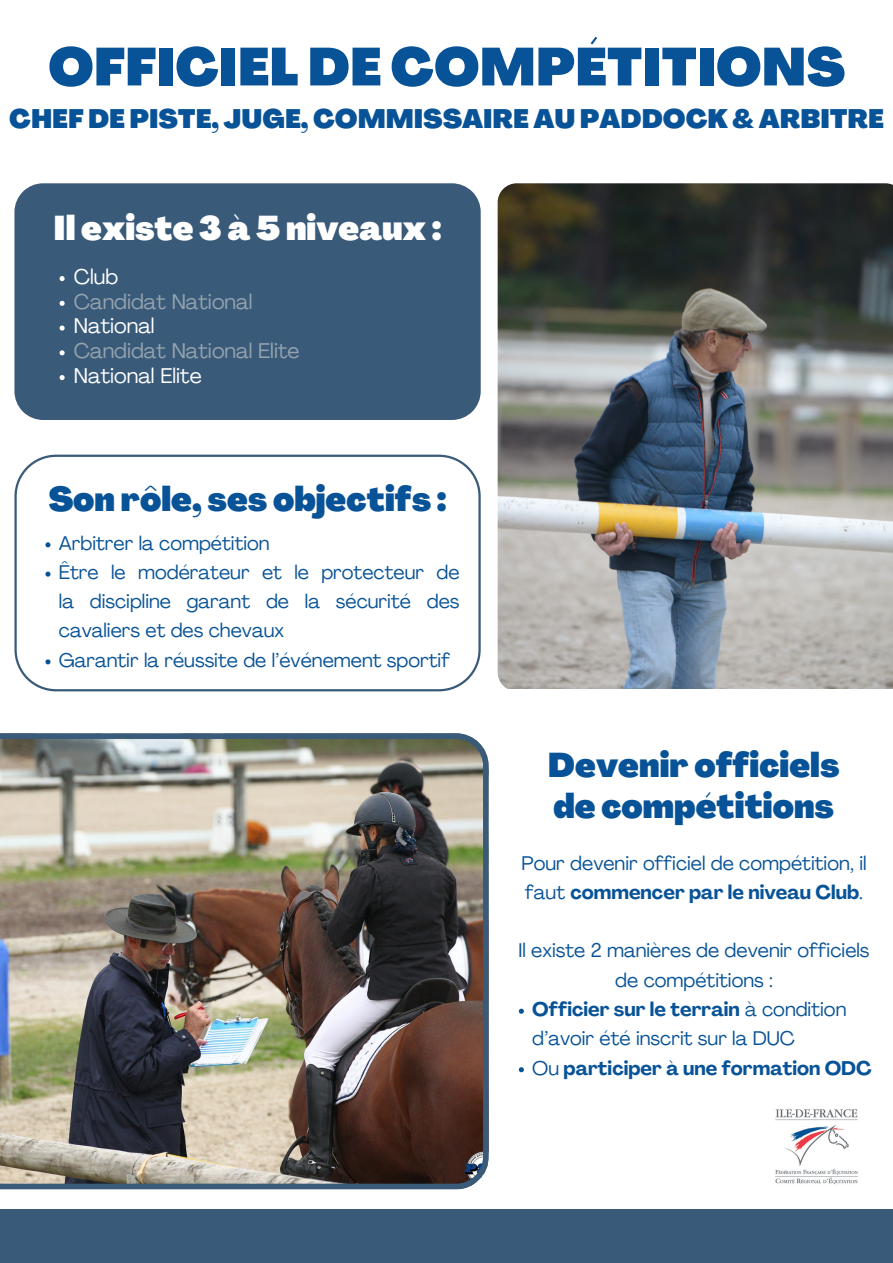
<style>
.page{position:relative;width:893px;height:1263px;background:#fff}
.page>*{position:absolute;margin:0;border:0;box-sizing:border-box;transform-origin:0 0}
.t1{font:900 52.5px "Agrandir";color:#085397}
.t2{font:900 33.75px/40.5px "Agrandir";color:#085397}
.t3{font:900 33.75px "Agrandir";color:#fff}
.t4{font:900 26.25px "Agrandir";color:#085397}
.t5{font:21px "Agrandir";color:#95a3ae}
.t6{font:21px "Agrandir";color:#fff}
.t7{font:19.5px/29.2px "Agrandir";color:#085397}
.t8{font:700 19.5px "Agrandir";color:#085397}
.s1{font-weight:700}
.s2{font-weight:400}
</style>
<div class="page">
<div style="left:0;top:1209px;width:893px;height:54px;background:#395a79"></div>
<img style="left:775px;top:1109px;width:83px;height:76px">
<img style="left:497px;top:183px;width:396px;height:505px">
<div style="left:14px;top:183px;width:466px;height:237px;background:#395a79"></div>
<svg style="left:60px;top:276px;width:5px;height:5px"></svg>
<svg style="left:60px;top:301px;width:5px;height:5px"></svg>
<svg style="left:60px;top:326px;width:5px;height:5px"></svg>
<svg style="left:60px;top:350px;width:5px;height:5px"></svg>
<svg style="left:60px;top:375px;width:5px;height:5px"></svg>
<svg style="left:14px;top:455px;width:467px;height:236px"></svg>
<svg style="left:45px;top:542px;width:5px;height:5px"></svg>
<svg style="left:45px;top:572px;width:5px;height:5px"></svg>
<svg style="left:45px;top:659px;width:5px;height:5px"></svg>
<img style="left:0;top:733px;width:488px;height:456px">
<svg style="left:519px;top:1009px;width:5px;height:5px"></svg>
<svg style="left:519px;top:1067px;width:5px;height:5px"></svg>
<p class="t1" style="left:48px;top:46px;width:798px">OFFICIEL DE COMPÉTITIONS</p>
<p class="t4" style="left:9px;top:108px;width:876px">CHEF DE PISTE, JUGE, COMMISSAIRE AU PADDOCK &amp; ARBITRE</p>
<p class="t3" style="left:54px;top:215px;width:389px">Il existe 3 à 5 niveaux :</p>
<p class="t6" style="left:74px;top:268px;width:46px">Club</p>
<p class="t5" style="left:74px;top:293px;width:180px">Candidat National</p>
<p class="t6" style="left:74px;top:318px;width:82px">National</p>
<p class="t5" style="left:74px;top:342px;width:227px">Candidat National Elite</p>
<h1 class="t6" style="left:74px;top:367px;width:129px">National Elite</h1>
<h1 class="t2" style="left:48px;top:482px;width:400px">Son rôle, ses objectifs :</h1>
<p class="t7" style="left:59px;top:530px;width:212px">Arbitrer la compétition</p>
<p class="t7" style="left:59px;top:559px;width:402px;text-align:justify">Être le modérateur et le protecteur de la discipline garant de la sécurité des cavaliers et des chevaux</p>
<p class="t7" style="left:59px;top:647px;width:393px">Garantir la réussite de l’événement sportif</p>
<p class="t2" style="left:548px;top:748px;width:293px">Devenir officiels de compétitions</p>
<h1 class="t7" style="left:521px;top:850px;width:346px">Pour devenir officiel de compétition, il faut <span class="s1">commencer par le niveau Club</span>.</h1>
<p class="t7" style="left:518px;top:938px;width:352px;text-align:center">Il existe 2 manières de devenir officiels de compétitions :</p>
<p class="t7" style="left:532px;top:996px;width:316px"><span class="s1">Officier sur le terrain</span> à condition d’avoir été inscrit sur la DUC</p>
<p class="t8" style="left:532px;top:1060px;width:341px"><span class="s2">Ou</span> participer à une formation ODC</p>
</div>
